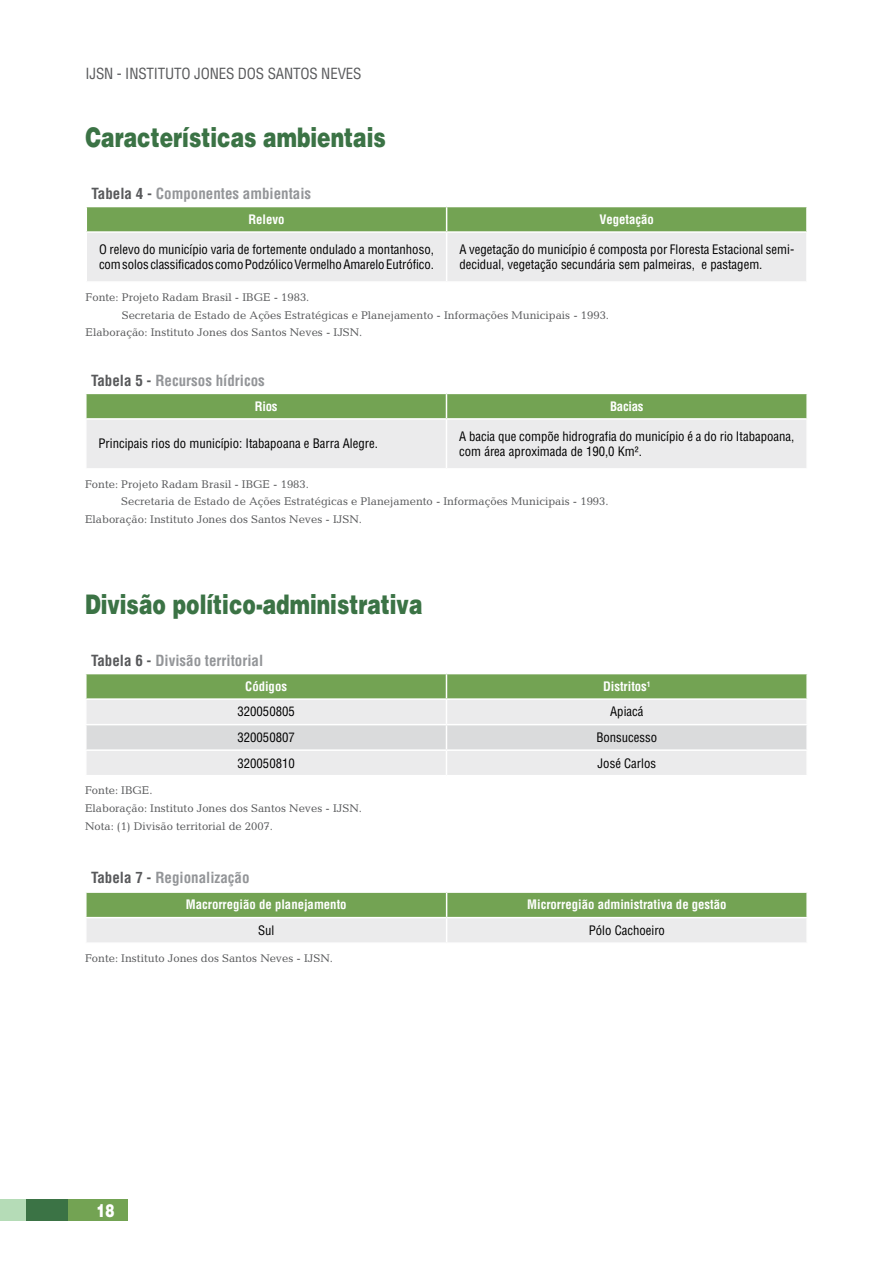
<style>
.page{position:relative;width:893px;height:1276px;background:#fff}
.page>*{position:absolute;margin:0;border:0;box-sizing:border-box;transform-origin:0 0}
.t1{font:900 27px "Helvetica LT Std";color:#3b7345;scale:.75 1}
.t2{font:900 18px "Helvetica LT Std";color:#fff;scale:.75 1}
.t3{font:700 condensed 15px "Helvetica LT Std";color:#939598}
.t4{font:condensed 15px "Helvetica LT Std";letter-spacing:-.01em;color:#58595b}
.t5{font:condensed 12.75px/15.3px "Helvetica LT Std";color:#000}
.t6{font:700 condensed 12.75px "Helvetica LT Std";color:#fff}
.t7{font:11.25px/17.7px "Candida Std";color:#58595b}
.s1{color:#58595b}
</style>
<div class="page">
<div style="left:68px;top:1199px;width:59px;height:21px;background:#73a353"></div>
<div style="left:26px;top:1199px;width:42px;height:21px;background:#3b7345"></div>
<div style="left:0;top:1199px;width:26px;height:21px;background:#b5dcb7"></div>
<svg style="left:86px;top:393px;width:720px;height:75px;background:#c4d4bb"></svg>
<hr style="left:446px;top:418px;width:362px;height:2px;background:#fff">
<svg style="left:86px;top:673px;width:721px;height:102px;background:#ccd7c5"></svg>
<hr style="left:806px;top:751px;width:2px;height:24px;background:#fff">
<svg style="left:86px;top:892px;width:721px;height:50px;background:#b2c9a3"></svg>
<hr style="left:806px;top:918px;width:2px;height:24px;background:#fff">
<svg style="left:86px;top:206px;width:720px;height:75px;background:#c4d4ba"></svg>
<hr style="left:86px;top:231px;width:361px;height:2px;background:#fff">
<hr style="left:86px;top:233px;width:1px;height:48px;background:#fff">
<hr style="left:447px;top:231px;width:361px;height:2px;background:#fff">
<hr style="left:446px;top:233px;width:1px;height:48px;background:#fff">
<h3 class="t4" style="left:86px;top:64px;width:277px">IjsN - INSTITUTO JONES DOS SANTOS NEVES</h3>
<h1 class="t1" style="left:86px;top:120px;width:402px">Características ambientais</h1>
<h3 class="t3" style="left:92px;top:184px;width:221px"><span class="s1">Tabela 4 -</span> Componentes ambientais</h3>
<p class="t6" style="left:248px;top:211px;width:38px">Relevo</p>
<p class="t6" style="left:600px;top:211px;width:56px">Vegetação</p>
<p class="t5" style="left:99px;top:242px;width:336px">O relevo do município varia de fortemente ondulado a montanhoso, com solos classificados como Podzólico Vermelho Amarelo Eutrófico.</p>
<p class="t5" style="left:459px;top:242px;width:336px">A vegetação do município é composta por Floresta Estacional semi&shy;decidual, vegetação secundária sem palmeiras, e pastagem.</p>
<p class="t7" style="left:86px;top:288px;width:225px">Fonte: Projeto Radam Brasil - IBGE - 1983.</p>
<p class="t7" style="left:122px;top:306px;width:489px">Secretaria de Estado de Ações Estratégicas e Planejamento - Informações Municipais - 1993.</p>
<p class="t7" style="left:86px;top:324px;width:278px">Elaboração: Instituto Jones dos Santos Neves - IJSN.</p>
<h3 class="t3" style="left:91px;top:371px;width:175px"><span class="s1">Tabela 5 -</span> Recursos hídricos</h3>
<p class="t6" style="left:255px;top:398px;width:24px">Rios</p>
<p class="t6" style="left:610px;top:398px;width:35px">Bacias</p>
<p class="t5" style="left:99px;top:436px;width:281px">Principais rios do município: Itabapoana e Barra Alegre.</p>
<p class="t5" style="left:459px;top:428px;width:337px">A bacia que compõe hidrografia do município é a do rio Itabapoana, com área aproximada de 190,0 Km².</p>
<p class="t7" style="left:85px;top:475px;width:225px">Fonte: Projeto Radam Brasil - IBGE - 1983.</p>
<p class="t7" style="left:121px;top:493px;width:489px">Secretaria de Estado de Ações Estratégicas e Planejamento - Informações Municipais - 1993.</p>
<p class="t7" style="left:85px;top:510px;width:278px">Elaboração: Instituto Jones dos Santos Neves - IJSN.</p>
<h1 class="t1" style="left:85px;top:587px;width:451px">Divisão político-administrativa</h1>
<h3 class="t3" style="left:91px;top:651px;width:174px"><span class="s1">Tabela 6 -</span> Divisão territorial</h3>
<p class="t6" style="left:245px;top:678px;width:43px">Códigos</p>
<p class="t6" style="left:603px;top:678px;width:49px">Distritos<sup>1</sup></p>
<p class="t5" style="left:237px;top:704px;width:59px">320050805</p>
<p class="t5" style="left:610px;top:704px;width:35px">Apiacá</p>
<p class="t5" style="left:237px;top:729px;width:59px">320050807</p>
<p class="t5" style="left:596px;top:729px;width:62px">Bonsucesso</p>
<p class="t5" style="left:237px;top:755px;width:59px">320050810</p>
<p class="t5" style="left:598px;top:755px;width:60px">José Carlos</p>
<p class="t7" style="left:85px;top:782px;width:278px">Fonte: IBGE.<br>Elaboração: Instituto Jones dos Santos Neves - IJSN.<br>Nota: (1) Divisão territorial de 2007.</p>
<h3 class="t3" style="left:91px;top:868px;width:160px"><span class="s1">Tabela 7 -</span> Regionalização</h3>
<p class="t6" style="left:186px;top:897px;width:162px">Macrorregião de planejamento</p>
<p class="t6" style="left:527px;top:897px;width:201px">Microrregião administrativa de gestão</p>
<p class="t5" style="left:258px;top:922px;width:18px">Sul</p>
<p class="t5" style="left:589px;top:922px;width:78px">Pólo Cachoeiro</p>
<p class="t7" style="left:85px;top:949px;width:249px">Fonte: Instituto Jones dos Santos Neves - IJSN.</p>
<h2 class="t2" style="left:97px;top:1199px;width:26px">18</h2>
</div>
